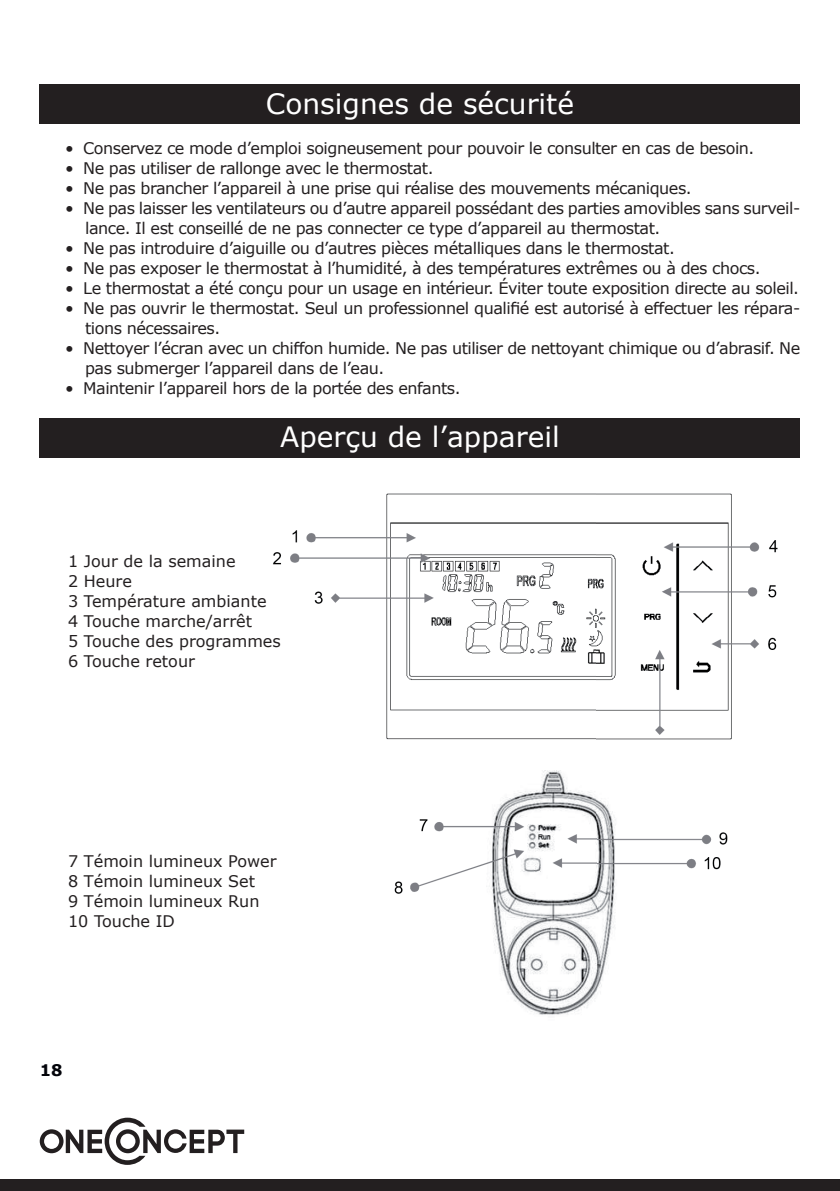
<style>
.page{position:relative;width:840px;height:1191px;background:#fff}
.page>*{position:absolute;margin:0;border:0;box-sizing:border-box;transform-origin:0 0}
.t1{font:28px "Verdana";color:#fff}
.t2{font:16px/20px "Verdana";letter-spacing:-.03em;color:#231f20}
.t3{font:16px/20px "Verdana";color:#231f20}
.t4{font:700 16px "Verdana";color:#03040a}
</style>
<div class="page">
<div style="left:0;top:1179px;width:839px;height:12px;background:#231f20"></div>
<svg style="left:40px;top:1117px;width:204px;height:47px"></svg>
<img style="left:273px;top:493px;width:505px;height:522px">
<div style="left:40px;top:84px;width:759px;height:39px;background:#231f20"></div>
<div style="left:40px;top:418px;width:759px;height:40px;background:#231f20"></div>
<h1 class="t1" style="left:266px;top:84px;width:309px">Consignes de sécurité</h1>
<p class="t2" style="left:65px;top:138px;width:690px">• Conservez ce mode d’emploi soigneusement pour pouvoir le consulter en cas de besoin.</p>
<p class="t2" style="left:65px;top:158px;width:369px">• Ne pas utiliser de rallonge avec le thermostat.</p>
<p class="t2" style="left:65px;top:178px;width:627px">• Ne pas brancher l’appareil à une prise qui réalise des mouvements mécaniques.</p>
<p class="t2" style="left:85px;top:198px;width:716px;text-indent:-20px">• Ne pas laisser les ventilateurs ou d’autre appareil possédant des parties amovibles sans surveil&shy;lance. Il est conseillé de ne pas connecter ce type d’appareil au thermostat.</p>
<p class="t2" style="left:65px;top:238px;width:610px">• Ne pas introduire d’aiguille ou d’autres pièces métalliques dans le thermostat.</p>
<p class="t2" style="left:65px;top:258px;width:696px">• Ne pas exposer le thermostat à l’humidité, à des températures extrêmes ou à des chocs.</p>
<p class="t2" style="left:65px;top:278px;width:735px">• Le thermostat a été conçu pour un usage en intérieur. Éviter toute exposition directe au soleil.</p>
<p class="t2" style="left:85px;top:298px;width:716px;text-indent:-20px">• Ne pas ouvrir le thermostat. Seul un professionnel qualifié est autorisé à effectuer les répara&shy;tions nécessaires.</p>
<p class="t2" style="left:85px;top:338px;width:716px;text-indent:-20px">• Nettoyer l’écran avec un chiffon humide. Ne pas utiliser de nettoyant chimique ou d’abrasif. Ne pas submerger l’appareil dans de l’eau.</p>
<p class="t2" style="left:65px;top:378px;width:396px">• Maintenir l’appareil hors de la portée des enfants.</p>
<h1 class="t1" style="left:280px;top:418px;width:281px">Aperçu de l’appareil</h1>
<p class="t3" style="left:68px;top:551px;width:214px">1 Jour de la semaine<br>2 Heure<br>3 Température ambiante<br>4 Touche marche/arrêt<br>5 Touche des programmes<br>6 Touche retour</p>
<p class="t3" style="left:68px;top:851px;width:210px">7 Témoin lumineux Power<br>8 Témoin lumineux Set<br>9 Témoin lumineux Run<br>10 Touche ID</p>
<p class="t4" style="left:40px;top:1058px;width:24px">18</p>
</div>
